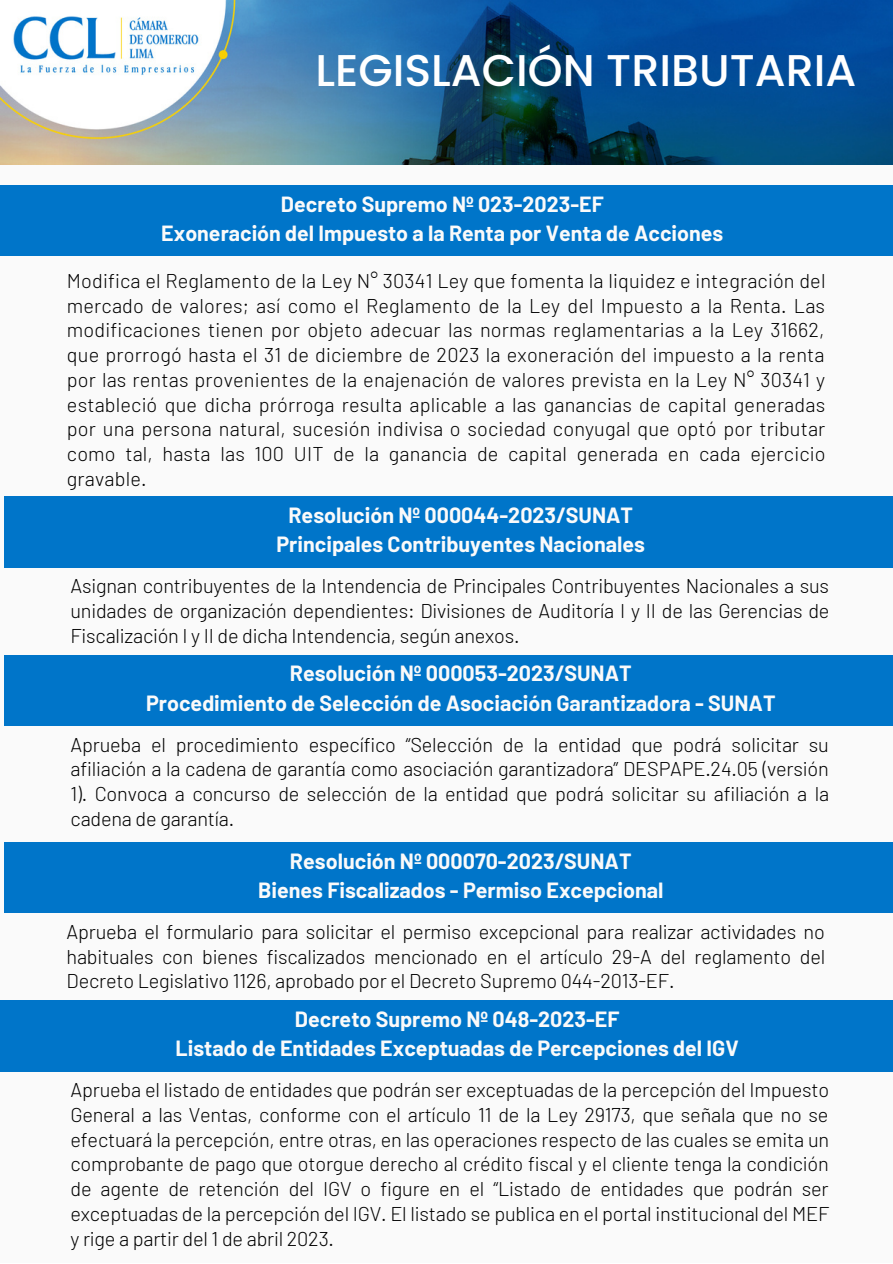
<style>
.page{position:relative;width:893px;height:1264px;background:#fff}
.page>*{position:absolute;margin:0;border:0;box-sizing:border-box;transform-origin:0 0}
.t1{font:500 44.4px "Poppins";color:#fff}
.t2{font:700 21.45px/29.2px "Barlow";color:#fafafa;text-align:center}
.t3{font:300 19.95px/24.8px "Barlow";letter-spacing:-.01em;color:#000;text-align:justify}
</style>
<div class="page">
<div style="left:0;top:0;width:892px;height:1262px;background:#fafafa"></div>
<div style="left:0;top:185px;width:892px;height:71px;background:#0075c9"></div>
<div style="left:4px;top:497px;width:888px;height:70px;background:#0075c9"></div>
<img style="left:0;top:0;width:892px;height:164px">
<div style="left:4px;top:655px;width:888px;height:70px;background:#0075c9"></div>
<div style="left:4px;top:842px;width:888px;height:70px;background:#0075c9"></div>
<div style="left:0;top:1000px;width:892px;height:70px;background:#0075c9"></div>
<h1 class="t1" style="left:315px;top:40px;width:542px">LEGISLACIÓN TRIBUTARIA</h1>
<p class="t2" style="left:161px;top:188px;width:563px">Decreto Supremo Nº 023-2023-EF<br>Exoneración del Impuesto a la Renta por Venta de Acciones</p>
<p class="t3" style="left:67px;top:267px;width:760px">Modifica el Reglamento de la Ley N° 30341 Ley que fomenta la liquidez e integración del mercado de valores; así como el Reglamento de la Ley del Impuesto a la Renta. Las modificaciones tienen por objeto adecuar las normas reglamentarias a la Ley 31662, que prorrogó hasta el 31 de diciembre de 2023 la exoneración del impuesto a la renta por las rentas provenientes de la enajenación de valores prevista en la Ley N° 30341 y estableció que dicha prórroga resulta aplicable a las ganancias de capital generadas por una persona natural, sucesión indivisa o sociedad conyugal que optó por tributar como tal, hasta las 100 UIT de la ganancia de capital generada en cada ejercicio gravable.</p>
<p class="t2" style="left:276px;top:500px;width:370px">Resolución Nº 000044-2023/SUNAT<br>Principales Contribuyentes Nacionales</p>
<p class="t3" style="left:70px;top:573px;width:760px">Asignan contribuyentes de la Intendencia de Principales Contribuyentes Nacionales a sus unidades de organización dependientes: Divisiones de Auditoría I y II de las Gerencias de Fiscalización I y II de dicha Intendencia, según anexos.</p>
<p class="t2" style="left:146px;top:658px;width:631px">Resolución Nº 000053-2023/SUNAT<br>Procedimiento de Selección de Asociación Garantizadora - SUNAT</p>
<p class="t3" style="left:71px;top:731px;width:760px">Aprueba el procedimiento específico “Selección de la entidad que podrá solicitar su afiliación a la cadena de garantía como asociación garantizadora” DESPAPE.24.05 (versión 1). Convoca a concurso de selección de la entidad que podrá solicitar su afiliación a la cadena de garantía.</p>
<p class="t2" style="left:258px;top:845px;width:407px">Resolución Nº 000070-2023/SUNAT<br>Bienes Fiscalizados - Permiso Excepcional</p>
<p class="t3" style="left:67px;top:918px;width:760px">Aprueba el formulario para solicitar el permiso excepcional para realizar actividades no habituales con bienes fiscalizados mencionado en el artículo 29-A del reglamento del Decreto Legislativo 1126, aprobado por el Decreto Supremo 044-2013-EF.</p>
<p class="t2" style="left:175px;top:1003px;width:564px">Decreto Supremo Nº 048-2023-EF<br>Listado de Entidades Exceptuadas de Percepciones del IGV</p>
<p class="t3" style="left:70px;top:1076px;width:760px">Aprueba el listado de entidades que podrán ser exceptuadas de la percepción del Impuesto General a las Ventas, conforme con el artículo 11 de la Ley 29173, que señala que no se efectuará la percepción, entre otras, en las operaciones respecto de las cuales se emita un comprobante de pago que otorgue derecho al crédito fiscal y el cliente tenga la condición de agente de retención del IGV o figure en el “Listado de entidades que podrán ser exceptuadas de la percepción del IGV. El listado se publica en el portal institucional del MEF y rige a partir del 1 de abril 2023.</p>
</div>
